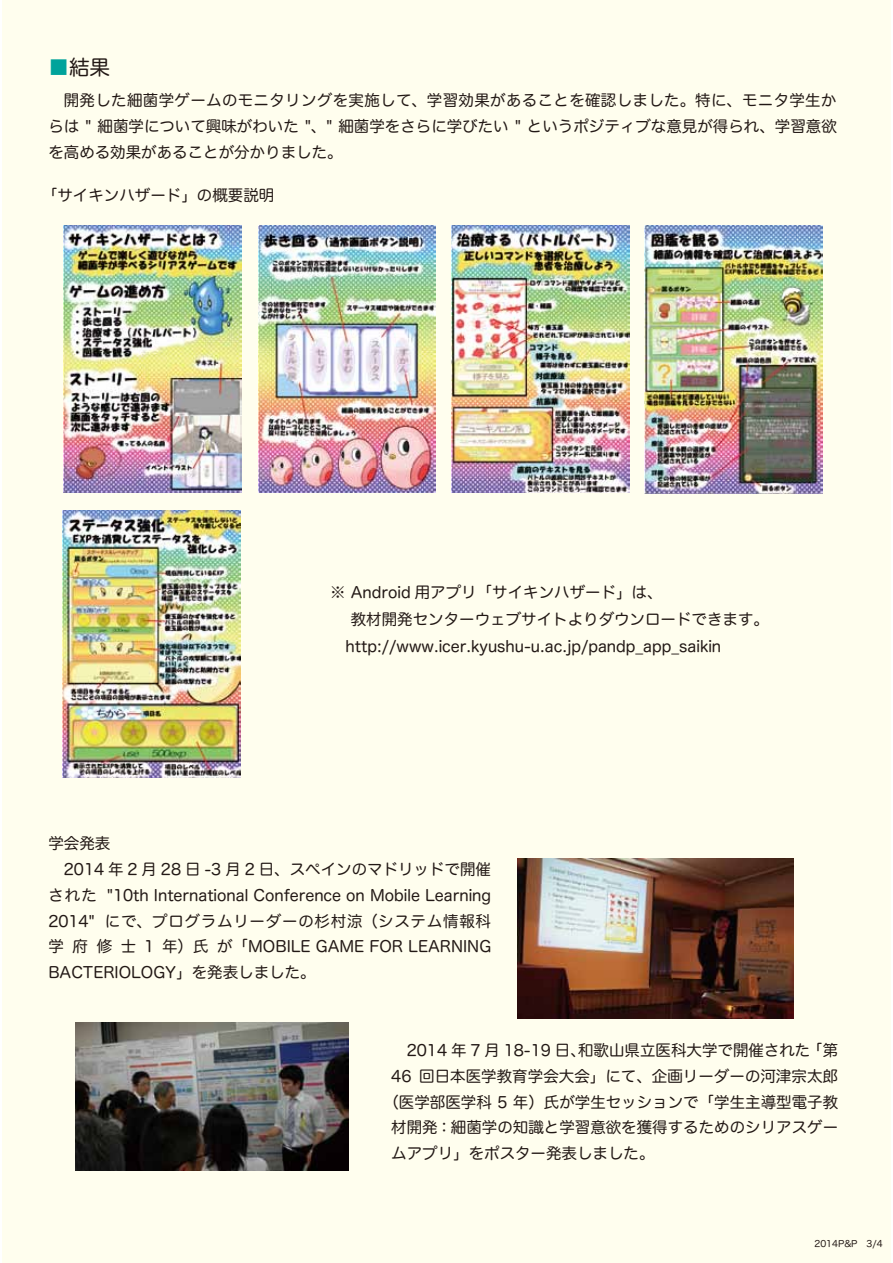
<style>
.page{position:relative;width:893px;height:1263px;background:#fff}
.page>*{position:absolute;margin:0;border:0;box-sizing:border-box;transform-origin:0 0}
.t1{font:20.7px "Hira Maru Pro W4";color:#221815}
.t2{font:15.45px/25.8px "Hira Maru Pro W4";color:#221815}
.t3{font:9px "Hira Maru Pro W4";color:#221815}
.s1{color:#00a39b}
</style>
<div class="page">
<div style="left:2px;top:0;width:888px;height:1263px;background:#fffeee"></div>
<img style="left:64px;top:226px;width:177px;height:266px">
<img style="left:258px;top:226px;width:178px;height:266px">
<img style="left:452px;top:226px;width:178px;height:266px">
<img style="left:644px;top:226px;width:178px;height:267px">
<img style="left:63px;top:510px;width:178px;height:268px">
<img style="left:518px;top:858px;width:275px;height:160px">
<img style="left:76px;top:1022px;width:272px;height:148px">
<h1 class="t1" style="left:48px;top:49px;width:63px"><span class="s1">■</span>結果</h1>
<p class="t2" style="left:48px;top:87px;width:790px;text-align:justify">　開発した細菌学ゲームのモニタリングを実施して、学習効果があることを確認しました。特に、モニタ学生からは " 細菌学について興味がわいた "、" 細菌学をさらに学びたい " というポジティブな意見が得られ、学習意欲を高める効果があることが分かりました。</p>
<p class="t2" style="left:42px;top:181px;width:234px">「サイキンハザード」の概要説明</p>
<p class="t2" style="left:330px;top:577px;width:440px;line-height:27.2px">※ Android 用アプリ「サイキンハザード」は、<br>　 教材開発センターウェブサイトよりダウンロードできます。　http://www.icer.kyushu-u.ac.jp/pandp_app_saikin</p>
<p class="t2" style="left:48px;top:829px;width:444px">学会発表<br>　2014 年 2 月 28 日 -3 月 2 日、スペインのマドリッドで開催された "10th International Conference on Mobile Learning<br>2014" にで、プログラムリーダーの杉村涼（システム情報科学府修士 1 年）氏が「MOBILE GAME FOR LEARNING<br>BACTERIOLOGY」を発表しました。</p>
<p class="t2" style="left:391px;top:1036px;width:448px">　2014 年 7 月 18-19 日、和歌山県立医科大学で開催された「第</p>
<p class="t2" style="left:391px;top:1062px;width:448px">46 回日本医学教育学会大会」にて、企画リーダーの河津宗太郎</p>
<p class="t2" style="left:383px;top:1088px;width:456px">（医学部医学科 5 年）氏が学生セッションで「学生主導型電子教</p>
<p class="t2" style="left:391px;top:1114px;width:448px">材開発：細菌学の知識と学習意欲を獲得するためのシリアスゲー</p>
<p class="t2" style="left:391px;top:1139px;width:265px">ムアプリ」をポスター発表しました。</p>
<p class="t3" style="left:814px;top:1235px;width:70px">2014P&amp;P　3/4</p>
</div>
